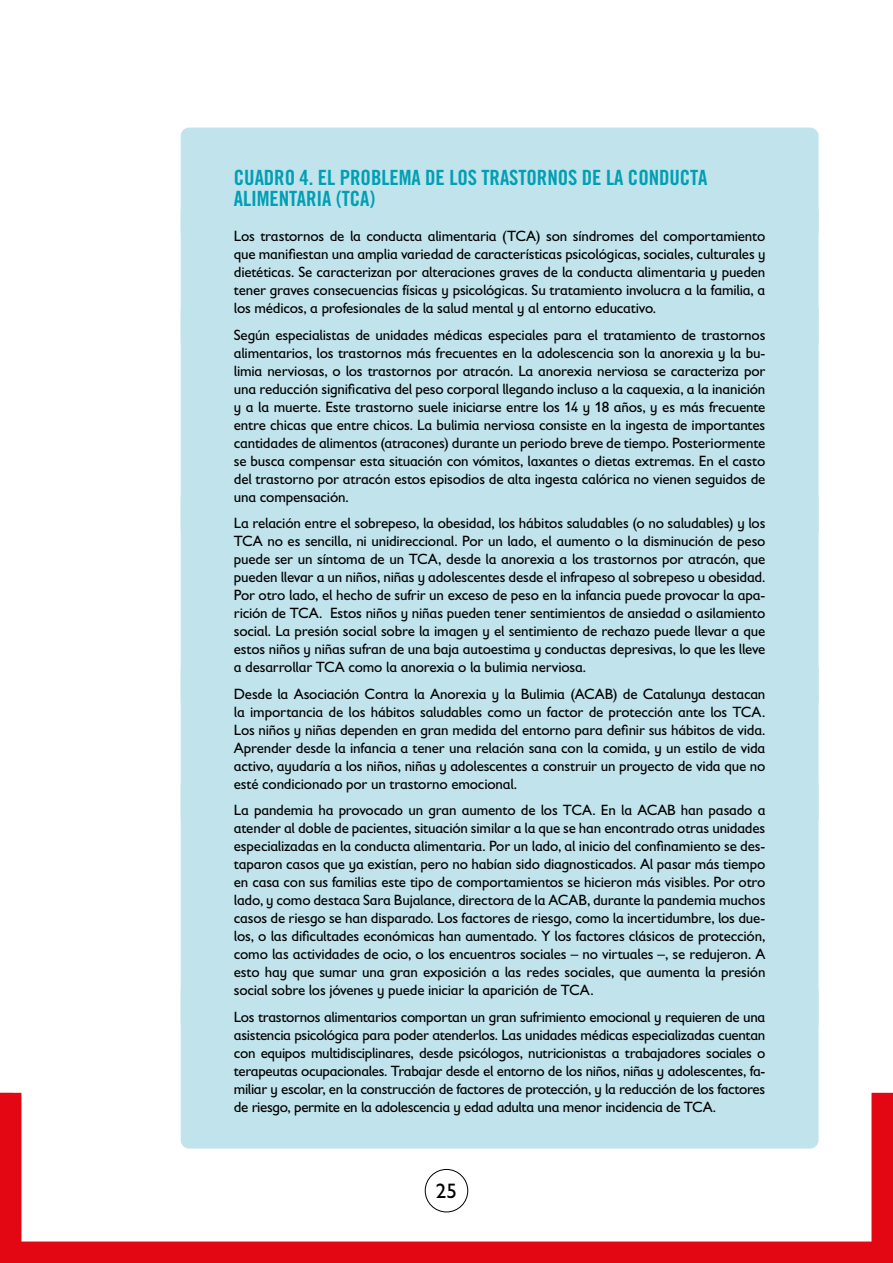
<style>
.page{position:relative;width:893px;height:1263px;background:#fff}
.page>*{position:absolute;margin:0;border:0;box-sizing:border-box;transform-origin:0 0}
.t1{font:21px/21px "Trade Gothic LT Std Bd Cn 20";letter-spacing:-.005em;color:#009fb4}
.t2{font:21px "Gill Sans Infant Std";color:#000}
.t3{font:15px/18px "Gill Sans Infant Std";letter-spacing:-.015em;color:#000;text-align:justify}
</style>
<div class="page">
<div style="left:181px;top:128px;width:638px;height:82px;background:#c1e3eb"></div>
<div style="left:181px;top:210px;width:638px;height:98px;background:#c1e3eb"></div>
<div style="left:181px;top:308px;width:638px;height:189px;background:#c1e3eb"></div>
<div style="left:181px;top:497px;width:638px;height:170px;background:#c1e3eb"></div>
<div style="left:181px;top:667px;width:638px;height:117px;background:#c1e3eb"></div>
<div style="left:181px;top:784px;width:638px;height:206px;background:#c1e3eb"></div>
<div style="left:181px;top:990px;width:638px;height:103px;background:#c1e3eb"></div>
<svg style="left:0;top:1093px;width:893px;height:170px"></svg>
<h1 class="t1" style="left:234px;top:167px;width:475px">CUADRO 4. EL PROBLEMA DE LOS TRASTORNOS DE LA CONDUCTA<br>ALIMENTARIA (TCA)</h1>
<p class="t3" style="left:234px;top:227px;width:533px">Los trastornos de la conducta alimentaria (TCA) son síndromes del comportamiento que manifiestan una amplia variedad de características psicológicas, sociales, culturales y dietéticas. Se caracterizan por alteraciones graves de la conducta alimentaria y pueden tener graves consecuencias físicas y psicológicas. Su tratamiento involucra a la familia, a los médicos, a profesionales de la salud mental y al entorno educativo.</p>
<p class="t3" style="left:234px;top:326px;width:533px">Según especialistas de unidades médicas especiales para el tratamiento de trastornos alimentarios, los trastornos más frecuentes en la adolescencia son la anorexia y la bu&shy;limia nerviosas, o los trastornos por atracón. La anorexia nerviosa se caracteriza por una reducción significativa del peso corporal llegando incluso a la caquexia, a la inanición y a la muerte. Este trastorno suele iniciarse entre los 14 y 18 años, y es más frecuente entre chicas que entre chicos. La bulimia nerviosa consiste en la ingesta de importantes cantidades de alimentos (atracones) durante un periodo breve de tiempo. Posteriormente se busca compensar esta situación con vómitos, laxantes o dietas extremas. En el casto del trastorno por atracón estos episodios de alta ingesta calórica no vienen seguidos de una compensación.</p>
<p class="t3" style="left:234px;top:514px;width:533px">La relación entre el sobrepeso, la obesidad, los hábitos saludables (o no saludables) y los TCA no es sencilla, ni unidireccional. Por un lado, el aumento o la disminución de peso puede ser un síntoma de un TCA, desde la anorexia a los trastornos por atracón, que pueden llevar a un niños, niñas y adolescentes desde el infrapeso al sobrepeso u obesidad.<br>Por otro lado, el hecho de sufrir un exceso de peso en la infancia puede provocar la apa&shy;rición de TCA. Estos niños y niñas pueden tener sentimientos de ansiedad o asilamiento social. La presión social sobre la imagen y el sentimiento de rechazo puede llevar a que estos niños y niñas sufran de una baja autoestima y conductas depresivas, lo que les lleve a desarrollar TCA como la anorexia o la bulimia nerviosa.</p>
<p class="t3" style="left:234px;top:685px;width:533px">Desde la Asociación Contra la Anorexia y la Bulimia (ACAB) de Catalunya destacan la importancia de los hábitos saludables como un factor de protección ante los TCA.<br>Los niños y niñas dependen en gran medida del entorno para definir sus hábitos de vida.<br>Aprender desde la infancia a tener una relación sana con la comida, y un estilo de vida activo, ayudaría a los niños, niñas y adolescentes a construir un proyecto de vida que no esté condicionado por un trastorno emocional.</p>
<p class="t3" style="left:234px;top:801px;width:533px">La pandemia ha provocado un gran aumento de los TCA. En la ACAB han pasado a atender al doble de pacientes, situación similar a la que se han encontrado otras unidades especializadas en la conducta alimentaria. Por un lado, al inicio del confinamiento se des&shy;taparon casos que ya existían, pero no habían sido diagnosticados. Al pasar más tiempo en casa con sus familias este tipo de comportamientos se hicieron más visibles. Por otro lado, y como destaca Sara Bujalance, directora de la ACAB, durante la pandemia muchos casos de riesgo se han disparado. Los factores de riesgo, como la incertidumbre, los due&shy;los, o las dificultades económicas han aumentado. Y los factores clásicos de protección, como las actividades de ocio, o los encuentros sociales – no virtuales –, se redujeron. A esto hay que sumar una gran exposición a las redes sociales, que aumenta la presión social sobre los jóvenes y puede iniciar la aparición de TCA.</p>
<p class="t3" style="left:234px;top:1008px;width:533px">Los trastornos alimentarios comportan un gran sufrimiento emocional y requieren de una asistencia psicológica para poder atenderlos. Las unidades médicas especializadas cuentan con equipos multidisciplinares, desde psicólogos, nutricionistas a trabajadores sociales o terapeutas ocupacionales. Trabajar desde el entorno de los niños, niñas y adolescentes, fa&shy;miliar y escolar, en la construcción de factores de protección, y la reducción de los factores de riesgo, permite en la adolescencia y edad adulta una menor incidencia de TCA.</p>
<h1 class="t2" style="left:436px;top:1179px;width:23px">25</h1>
</div>
